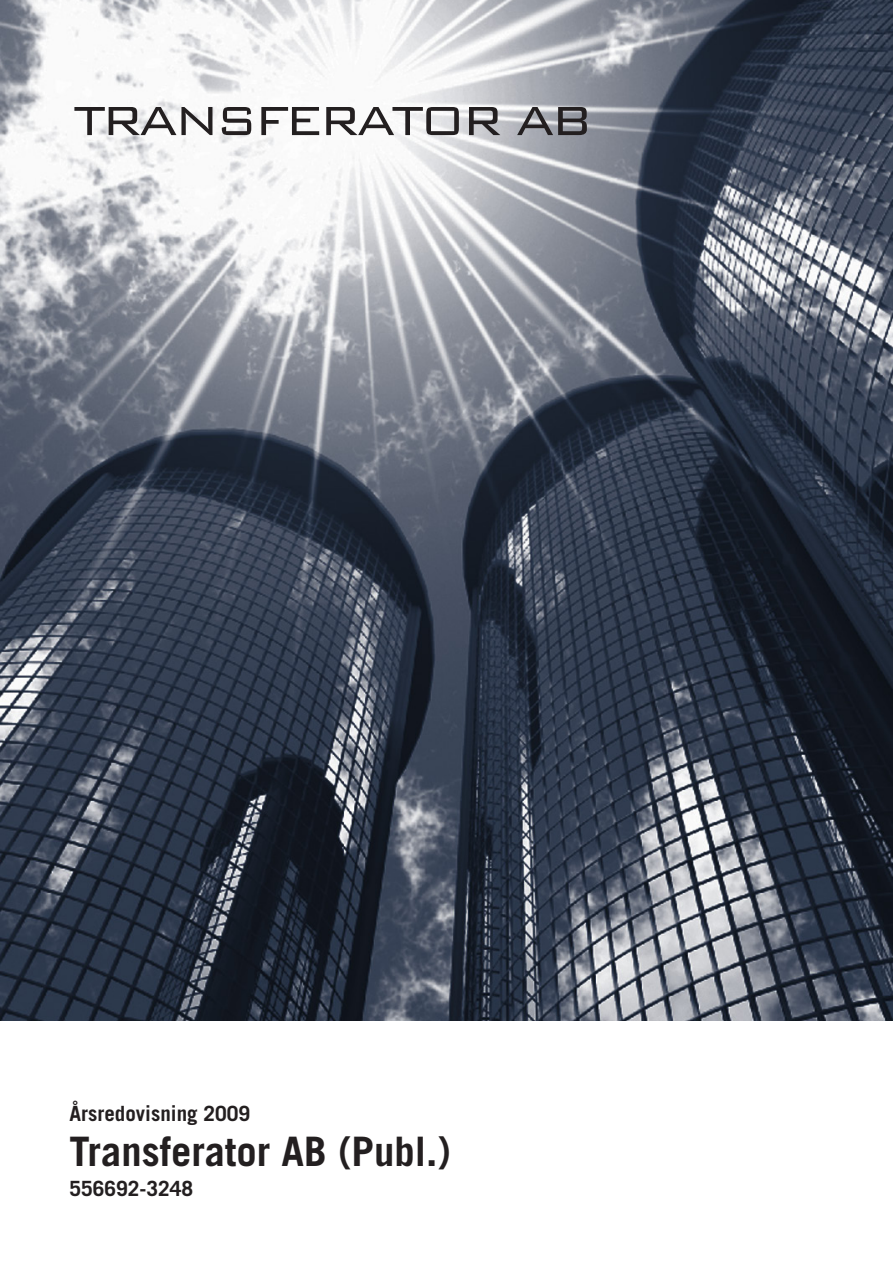
<style>
.page{position:relative;width:893px;height:1263px;background:#fff}
.page>*{position:absolute;margin:0;border:0;box-sizing:border-box;transform-origin:0 0}
.t1{font:300 54.45px "Bank Gothic";letter-spacing:-.075em;color:#231f20}
.Rubrik_2{font:700 40.65px "Trade Gothic";color:#231f20}
.Rubrik_2-2{font:700 21px "Trade Gothic";color:#231f20}
</style>
<div class="page">
<img style="left:0;top:0;width:893px;height:1020px">
<p class="t1" style="left:74px;top:79px;width:520px">TRANSFERATOR AB</p>
<p class="Rubrik_2-2" style="left:69px;top:1101px;width:182px">Årsredovisning 2009</p>
<p class="Rubrik_2" style="left:69px;top:1126px;width:383px">Transferator AB (Publ.)</p>
<p class="Rubrik_2-2" style="left:69px;top:1176px;width:125px">556692-3248</p>
</div>
